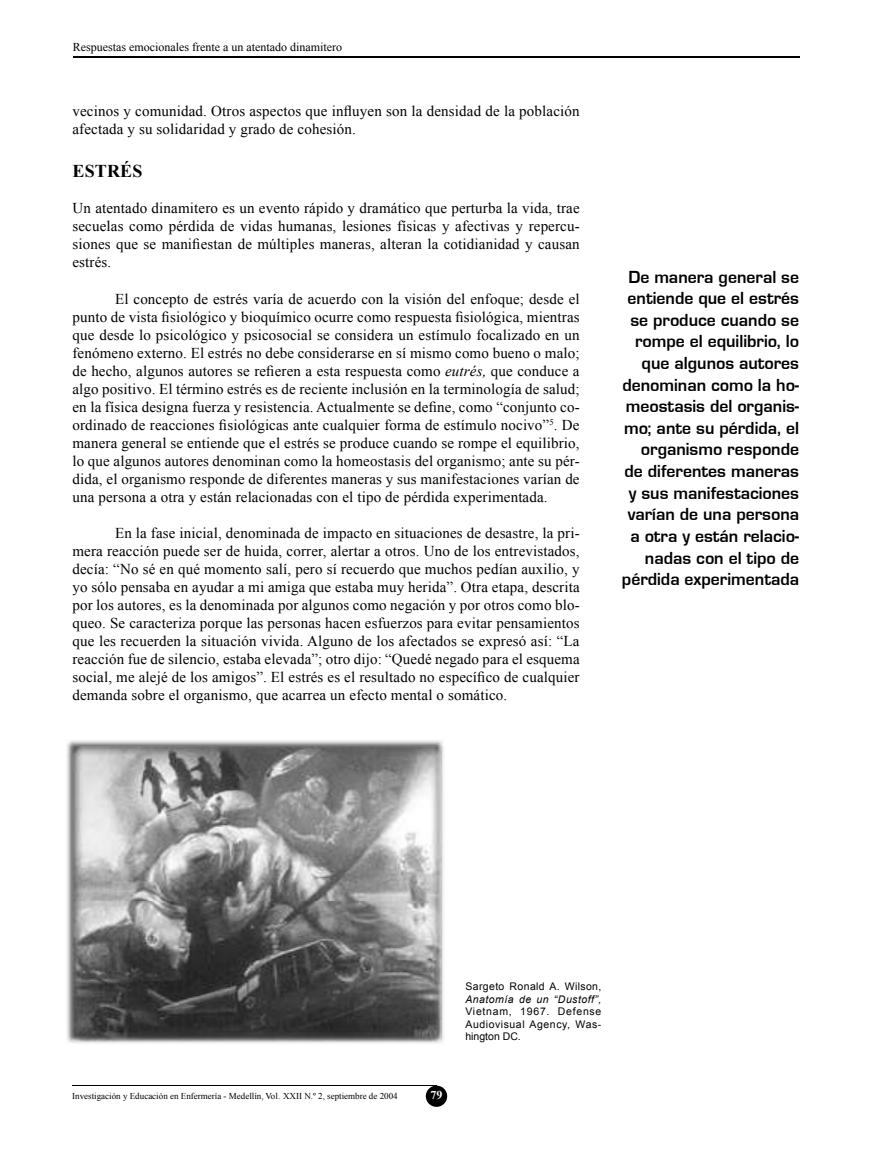
<style>
.page{position:relative;width:872px;height:1149px;background:#fff}
.page>*{position:absolute;margin:0;border:0;box-sizing:border-box;transform-origin:0 0}
.t1{font:18px/21.6px "Eurose";color:#000;text-align:right}
.t2{font:700 18px "Times New Roman";letter-spacing:.01em;color:#000}
.t3{font:15px/18px "Times New Roman";letter-spacing:.01em;color:#000;text-align:justify}
.t4{font:12px "Times New Roman";color:#000}
.t5{font:700 12px "Times New Roman";color:#fff}
.t6{font:10.5px/12.6px "Arial";letter-spacing:.055em;color:#000;text-align:justify}
.t7{font:10.5px "Arial";letter-spacing:.035em;color:#000}
.t8{font:italic 10.5px "Arial";letter-spacing:.045em;color:#000}
.t9{font:9px "Times New Roman";color:#000}
.s1{font-style:italic}
</style>
<div class="page">
<hr style="left:72px;top:1084px;width:364px;height:1px;background:#000">
<div style="left:426px;top:1085px;width:21px;height:21px;background:#000;border-radius:50%"></div>
<hr style="left:73px;top:56px;width:726px;height:1px;background:#000">
<img style="left:67px;top:740px;width:377px;height:303px">
<img style="left:73px;top:746px;width:369px;height:294px">
<p class="t4" style="left:73px;top:39px;width:271px">Respuestas emocionales frente a un atentado dinamitero</p>
<p class="t3" style="left:72px;top:102px;width:509px">vecinos y comunidad. Otros aspectos que influyen son la densidad de la población afectada y su solidaridad y grado de cohesión.</p>
<p class="t2" style="left:72px;top:159px;width:71px">ESTRÉS</p>
<p class="t3" style="left:72px;top:199px;width:509px">Un atentado dinamitero es un evento rápido y dramático que perturba la vida, trae secuelas como pérdida de vidas humanas, lesiones físicas y afectivas y repercu&shy;siones que se manifiestan de múltiples maneras, alteran la cotidianidad y causan estrés.</p>
<p class="t3" style="left:72px;top:289px;width:509px;text-indent:43px">El concepto de estrés varía de acuerdo con la visión del enfoque; desde el punto de vista fisiológico y bioquímico ocurre como respuesta fisiológica, mientras que desde lo psicológico y psicosocial se considera un estímulo focalizado en un fenómeno externo. El estrés no debe considerarse en sí mismo como bueno o malo; de hecho, algunos autores se refieren a esta respuesta como <span class="s1">eutrés,</span> que conduce a algo positivo. El término estrés es de reciente inclusión en la terminología de salud; en la física designa fuerza y resistencia. Actualmente se define, como “conjunto co&shy;ordinado de reacciones fisiológicas ante cualquier forma de estímulo nocivo”<sup>5</sup>. De manera general se entiende que el estrés se produce cuando se rompe el equilibrio, lo que algunos autores denominan como la homeostasis del organismo; ante su pér&shy;dida, el organismo responde de diferentes maneras y sus manifestaciones varían de una persona a otra y están relacionadas con el tipo de pérdida experimentada.</p>
<p class="t3" style="left:72px;top:523px;width:509px;text-indent:43px">En la fase inicial, denominada de impacto en situaciones de desastre, la pri&shy;mera reacción puede ser de huida, correr, alertar a otros. Uno de los entrevistados, decía: “No sé en qué momento salí, pero sí recuerdo que muchos pedían auxilio, y yo sólo pensaba en ayudar a mi amiga que estaba muy herida”. Otra etapa, descrita por los autores, es la denominada por algunos como negación y por otros como blo&shy;queo. Se caracteriza porque las personas hacen esfuerzos para evitar pensamientos que les recuerden la situación vivida. Alguno de los afectados se expresó así: “La reacción fue de silencio, estaba elevada”; otro dijo: “Quedé negado para el esquema social, me alejé de los amigos”. El estrés es el resultado no específico de cualquier demanda sobre el organismo, que acarrea un efecto mental o somático.</p>
<p class="t1" style="left:622px;top:266px;width:179px">De manera general se entiende que el estrés se produce cuando se rompe el equilibrio, lo que algunos autores denominan como la ho&shy;meostasis del organis&shy;mo; ante su pérdida, el organismo responde de diferentes maneras y sus manifestaciones varían de una persona a otra y están relacio&shy;nadas con el tipo de pérdida experimentada</p>
<p class="t9" style="left:72px;top:1089px;width:327px">Investigación y Educación en Enfermería - Medellín, Vol. XXII N.º 2, septiembre de 2004</p>
<p class="t5" style="left:430px;top:1086px;width:13px">79</p>
<p class="t7" style="left:465px;top:978px;width:137px">Sargeto Ronald A. Wilson,</p>
<p class="t8" style="left:465px;top:991px;width:137px">Anatomía de un “Dustoff”,</p>
<p class="t6" style="left:465px;top:1004px;width:137px">Vietnam, 1967. Defense Audiovisual Agency, Was&shy;hington DC.</p>
</div>
